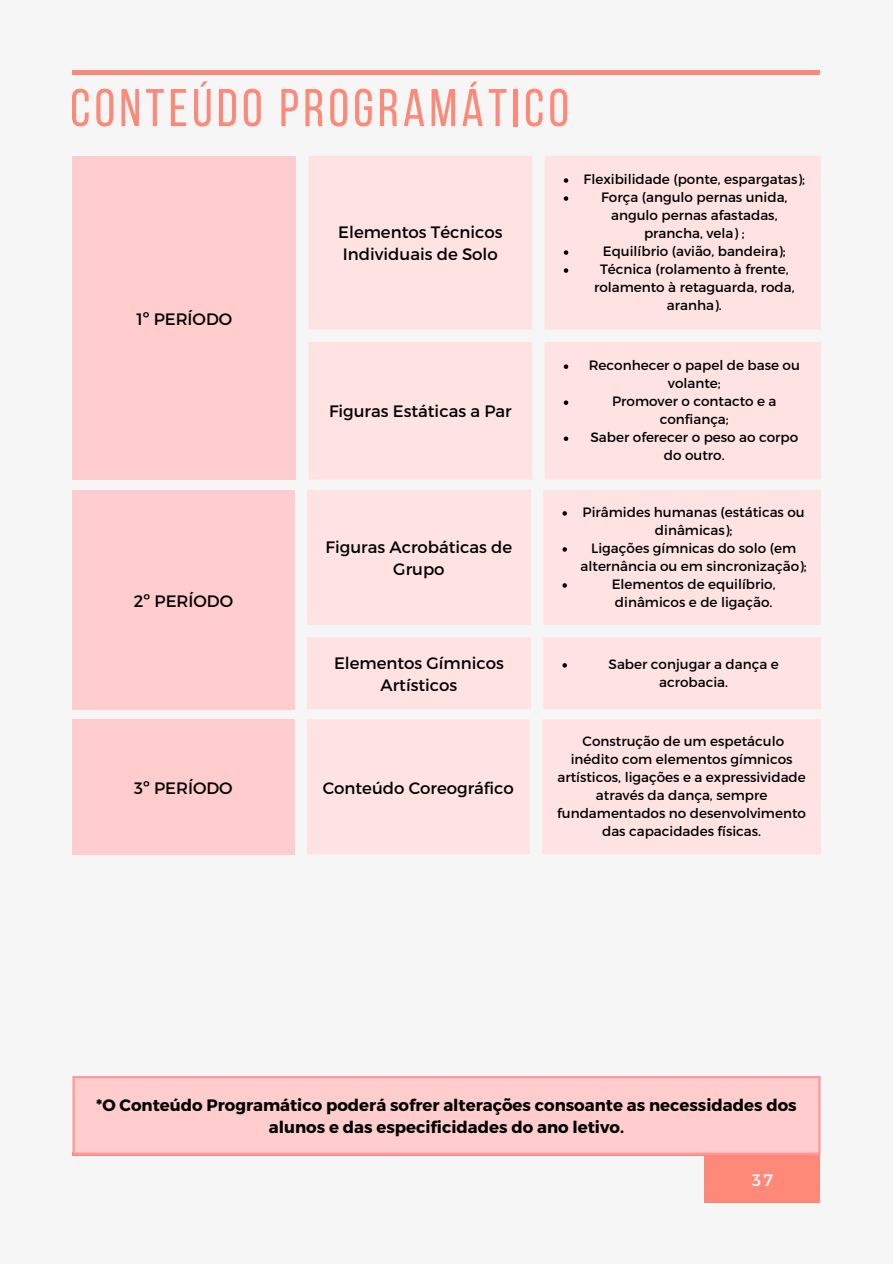
<style>
.page{position:relative;width:893px;height:1264px;background:#fff}
.page>*{position:absolute;margin:0;border:0;box-sizing:border-box;transform-origin:0 0}
.t1{font:52.95px "Bebas Neue";letter-spacing:.08em;color:#ff8979}
.t2{font:16.5px/22.5px "Montserrat";color:#000;text-align:center}
.t3{font:700 16.5px/22.5px "Montserrat";color:#000;text-align:center}
.t4{font:16.5px "Montserrat";color:#fff}
.t5{font:13.5px/18px "Montserrat";color:#000;text-align:center}
</style>
<div class="page">
<div style="left:0;top:0;width:892px;height:1263px;background:#f6f6f6"></div>
<hr style="left:72px;top:71px;width:747px;height:3px;background:#ff8979">
<div style="left:704px;top:1155px;width:115px;height:46px;background:#ff8979"></div>
<hr style="left:72px;top:1152px;width:747px;height:3px;background:#ff8979">
<div style="left:72px;top:156px;width:224px;height:323px;background:#ffcdcd"></div>
<div style="left:309px;top:156px;width:512px;height:323px;background:#ffe3e3"></div>
<svg style="left:563px;top:178px;width:5px;height:5px"></svg>
<svg style="left:563px;top:196px;width:5px;height:5px"></svg>
<svg style="left:563px;top:250px;width:5px;height:5px"></svg>
<svg style="left:563px;top:268px;width:5px;height:5px"></svg>
<svg style="left:563px;top:364px;width:5px;height:5px"></svg>
<svg style="left:563px;top:400px;width:5px;height:5px"></svg>
<svg style="left:563px;top:436px;width:5px;height:5px"></svg>
<div style="left:72px;top:490px;width:222px;height:219px;background:#ffcdcd"></div>
<svg style="left:307px;top:490px;width:514px;height:219px;background:#fee4e4"></svg>
<svg style="left:562px;top:511px;width:5px;height:4px"></svg>
<svg style="left:562px;top:547px;width:5px;height:4px"></svg>
<svg style="left:562px;top:583px;width:5px;height:4px"></svg>
<svg style="left:562px;top:663px;width:5px;height:4px"></svg>
<div style="left:73px;top:1076px;width:746px;height:77px;background:#ffcdcd"></div>
<hr style="left:72px;top:1078px;width:3px;height:74px;background:#f99">
<hr style="left:818px;top:1078px;width:2px;height:74px;background:#f99">
<hr style="left:72px;top:1076px;width:748px;height:2px;background:#f99">
<hr style="left:72px;top:1152px;width:748px;height:2px;background:#f99">
<div style="left:72px;top:719px;width:222px;height:135px;background:#ffcdcd"></div>
<div style="left:307px;top:719px;width:514px;height:135px;background:#ffe3e3"></div>
<p class="t1" style="left:70px;top:86px;width:500px">CONTEÚDO PROGRAMÁTICO</p>
<p class="t2" style="left:136px;top:306px;width:97px">1º PERÍODO</p>
<p class="t2" style="left:134px;top:589px;width:101px">2º PERÍODO</p>
<h1 class="t2" style="left:338px;top:220px;width:166px;text-align:left">Elementos Técnicos<br>Individuais de Solo</h1>
<p class="t2" style="left:329px;top:399px;width:184px">Figuras Estáticas a Par</p>
<p class="t2" style="left:325px;top:535px;width:188px">Figuras Acrobáticas de<br>Grupo</p>
<p class="t5" style="left:583px;top:169px;width:223px">Flexibilidade (ponte, espargatas);</p>
<p class="t5" style="left:601px;top:187px;width:188px">Força (angulo pernas unida, angulo pernas afastadas, prancha, vela) ;</p>
<p class="t5" style="left:602px;top:241px;width:184px">Equilíbrio (avião, bandeira);</p>
<p class="t5" style="left:594px;top:259px;width:202px">Técnica (rolamento à frente, rolamento à retaguarda, roda, aranha).</p>
<p class="t5" style="left:588px;top:355px;width:212px">Reconhecer o papel de base ou volante;</p>
<p class="t5" style="left:612px;top:391px;width:166px">Promover o contacto e a confiança;</p>
<p class="t5" style="left:590px;top:427px;width:209px">Saber oferecer o peso ao corpo do outro.</p>
<p class="t5" style="left:582px;top:502px;width:224px">Pirâmides humanas (estáticas ou dinâmicas);</p>
<p class="t5" style="left:580px;top:538px;width:228px">Ligações gímnicas do solo (em alternância ou em sincronização);</p>
<p class="t5" style="left:611px;top:574px;width:165px;text-align:left">Elementos de equilíbrio, dinâmicos e de ligação.</p>
<p class="t2" style="left:334px;top:650px;width:171px">Elementos Gímnicos<br>Artísticos</p>
<p class="t5" style="left:608px;top:654px;width:172px">Saber conjugar a dança e acrobacia.</p>
<p class="t2" style="left:134px;top:775px;width:100px">3º PERÍODO</p>
<p class="t2" style="left:323px;top:775px;width:193px">Conteúdo Coreográfico</p>
<p class="t5" style="left:557px;top:732px;width:250px">Construção de um espetáculo inédito com elementos gímnicos artísticos, ligações e a expressividade através da dança, sempre fundamentados no desenvolvimento das capacidades físicas.</p>
<p class="t3" style="left:96px;top:1092px;width:702px">*O Conteúdo Programático poderá sofrer alterações consoante as necessidades dos alunos e das especificidades do ano letivo.</p>
<p class="t4" style="left:752px;top:1169px;width:22px">37</p>
</div>
